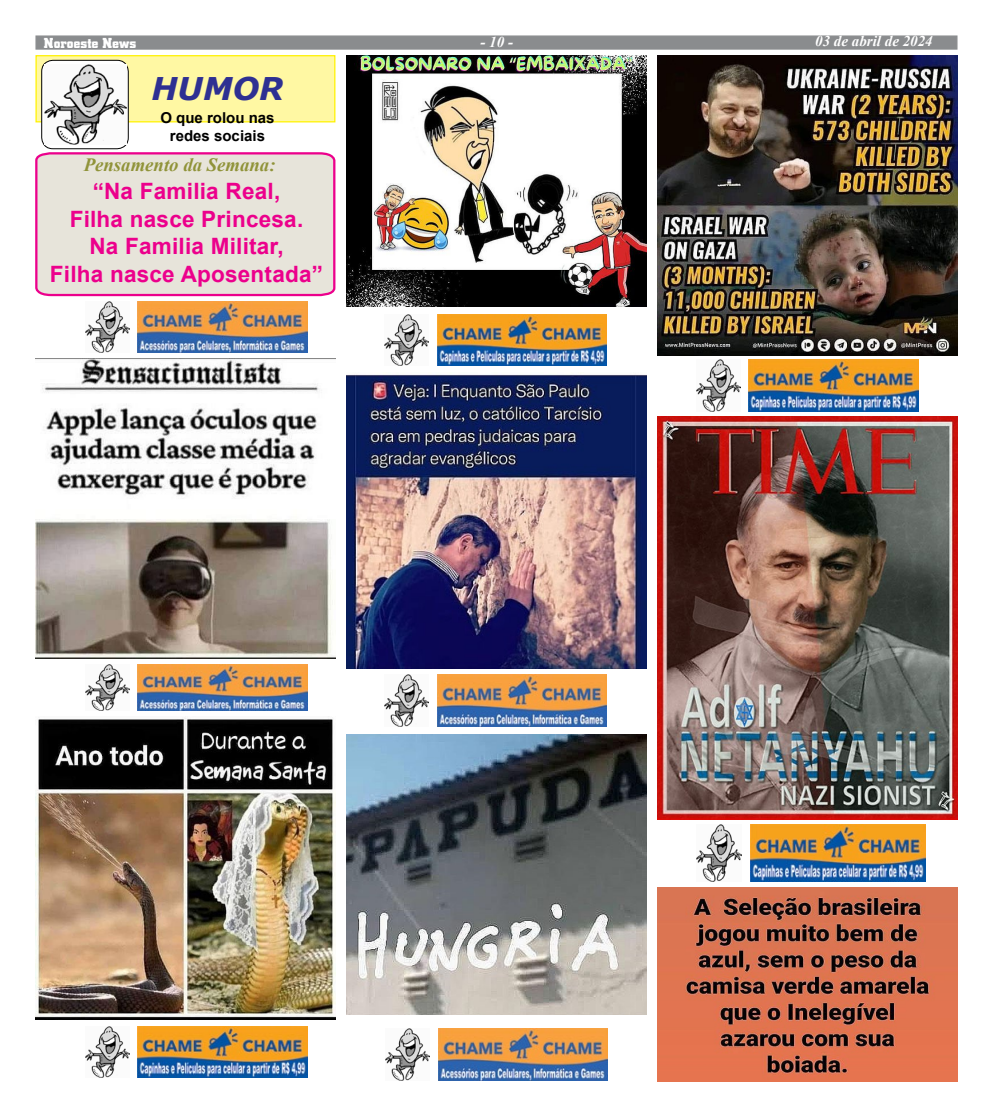
<style>
.page{position:relative;width:993px;height:1117px;background:#fff}
.page>*{position:absolute;margin:0;border:0;box-sizing:border-box;transform-origin:0 0}
.t1{font:italic 700 31.25px "Verdana";color:#2e3092}
.t2{font:700 22.5px/27.5px "Arial";letter-spacing:.01em;color:#ec008c;text-align:center}
.t3{font:italic 700 18.75px "Times New Roman";color:#909339}
.t4{font:700 15px/18px "Arial";color:#000;text-align:center}
.t5{font:italic 700 15px "Times New Roman";color:#fff}
.t6{font:700 15px "City D";letter-spacing:.005em;color:#fff}
</style>
<div class="page">
<div style="left:35px;top:55px;width:300px;height:67px;background:#fff8a3;border:1px solid #fff200"></div>
<div style="left:42px;top:60px;width:86px;height:89px;background:#fff;border-radius:11px"></div>
<div style="left:41px;top:60px;width:87px;height:89px;border:1px solid #000;border-radius:11px"></div>
<img style="left:45px;top:65px;width:81px;height:79px">
<div style="left:35px;top:152px;width:301px;height:145px;background:#e7e4da"></div>
<div style="left:35px;top:35px;width:922px;height:15px;background:#8a8c8e;border:1px solid #8a8c8e"></div>
<img style="left:85px;top:301px;width:44px;height:52px">
<img style="left:138px;top:301px;width:169px;height:52px">
<img style="left:696px;top:824px;width:45px;height:57px">
<img style="left:750px;top:824px;width:175px;height:57px">
<img style="left:384px;top:314px;width:44px;height:51px">
<img style="left:437px;top:314px;width:169px;height:51px">
<img style="left:384px;top:674px;width:44px;height:52px">
<img style="left:437px;top:674px;width:169px;height:52px">
<img style="left:696px;top:360px;width:44px;height:51px">
<img style="left:748px;top:360px;width:170px;height:51px">
<img style="left:85px;top:1026px;width:44px;height:51px">
<img style="left:138px;top:1026px;width:169px;height:51px">
<img style="left:385px;top:1028px;width:44px;height:51px">
<img style="left:438px;top:1028px;width:169px;height:51px">
<img style="left:85px;top:664px;width:44px;height:46px">
<img style="left:138px;top:664px;width:169px;height:46px">
<img style="left:346px;top:55px;width:300px;height:252px">
<img style="left:346px;top:374px;width:300px;height:294px">
<img style="left:346px;top:734px;width:300px;height:280px">
<img style="left:657px;top:55px;width:300px;height:300px">
<img style="left:657px;top:416px;width:300px;height:403px">
<img style="left:35px;top:358px;width:300px;height:300px">
<img style="left:657px;top:887px;width:300px;height:194px">
<img style="left:35px;top:716px;width:300px;height:302px">
<p class="t6" style="left:44px;top:35px;width:94px">Noroeste News</p>
<p class="t5" style="left:480px;top:31px;width:34px">- 10 -</p>
<p class="t5" style="left:814px;top:30px;width:119px">03 de abril de 2024</p>
<h1 class="t1" style="left:151px;top:66px;width:134px">HUMOR</h1>
<p class="t4" style="left:160px;top:109px;width:116px">O que rolou nas redes sociais</p>
<p class="t3" style="left:84px;top:152px;width:193px">Pensamento da Semana:</p>
<p class="t2" style="left:50px;top:178px;width:274px">“Na Familia Real,<br>Filha nasce Princesa.<br>Na Familia Militar,<br>Filha nasce Aposentada”</p>
</div>
